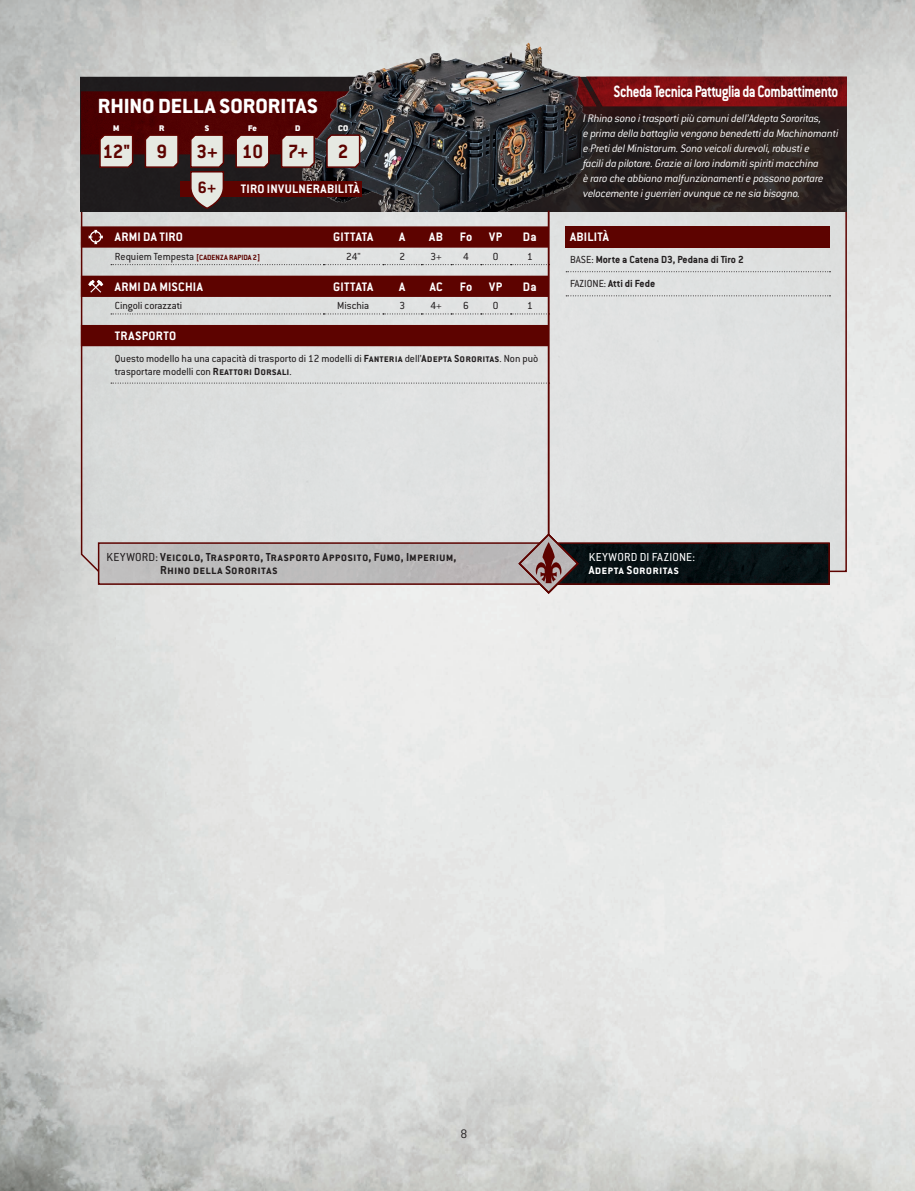
<style>
.page{position:relative;width:915px;height:1191px;background:#fff}
.page>*{position:absolute;margin:0;border:0;box-sizing:border-box;transform-origin:0 0}
.t1{font:800 22.5px "Conduit ITC Std";color:#fff}
.t2{font:700 21px "Conduit ITC Std";color:#5d0300}
.t3{font:700 18px "Conduit ITC Std";letter-spacing:-.03em;color:#fff;scale:.82 1}
.t4{font:700 18px "Conduit ITC Std";color:#5d0300}
.t5{font:700 13.5px "Conduit ITC Std";letter-spacing:.02em;color:#fff}
.t6{font:300 13.5px "Conduit ITC Std";color:#231f20}
.t7{font:700 12.75px/13.5px "Conduit ITC Std";letter-spacing:.01em;color:#231f20}
.t8{font:12.75px "Conduit ITC Std";letter-spacing:.02em;color:#fff}
.t9{font:700 12.75px "Conduit ITC Std";letter-spacing:.01em;color:#fff}
.t10{font:italic 300 12px/15px "Conduit ITC Std";letter-spacing:-.02em;color:#fff}
.t11{font:11.25px/12.8px "Conduit ITC Std";color:#231f20}
.t12{font:700 11.25px/24.2px "Conduit ITC Std";letter-spacing:-.005em;color:#231f20}
.t13{font:900 9px "Conduit ITC Std";color:#fff}
.t14{font:700 8.25px "Conduit ITC Std";color:#5d0300}
.s1{font-weight:400;font-size:11.25px;color:#231f20}
.s2{font-weight:700}
.s3{font-weight:400}
</style>
<div class="page">
<img style="left:0;top:0;width:914px;height:1191px">
<div style="left:80px;top:103px;width:767px;height:470px;background:#dfe1e0"></div>
<img style="left:81px;top:77px;width:765px;height:134px">
<img style="left:101px;top:545px;width:725px;height:37px">
<div style="left:98px;top:542px;width:731px;height:43px;border:2px solid #5d0300"></div>
<img style="left:81px;top:91px;width:765px;height:63px">
<img style="left:608px;top:77px;width:238px;height:29px">
<img style="left:293px;top:43px;width:315px;height:169px">
<svg style="left:111px;top:264px;width:436px;height:1px"></svg>
<svg style="left:81px;top:226px;width:466px;height:22px"></svg>
<svg style="left:111px;top:313px;width:436px;height:1px"></svg>
<div style="left:81px;top:276px;width:466px;height:21px;background:#5d0300"></div>
<div style="left:81px;top:325px;width:466px;height:21px;background:#5d0300"></div>
<svg style="left:111px;top:383px;width:436px;height:1px"></svg>
<div style="left:565px;top:226px;width:264px;height:22px;background:#5d0300"></div>
<svg style="left:566px;top:295px;width:264px;height:1px"></svg>
<svg style="left:566px;top:271px;width:264px;height:1px"></svg>
<svg style="left:98px;top:133px;width:36px;height:36px"></svg>
<svg style="left:144px;top:133px;width:35px;height:36px"></svg>
<svg style="left:234px;top:133px;width:36px;height:36px"></svg>
<svg style="left:280px;top:133px;width:35px;height:36px"></svg>
<svg style="left:325px;top:133px;width:36px;height:36px"></svg>
<div style="left:180px;top:182px;width:181px;height:15px;background:#5d0300"></div>
<svg style="left:189px;top:133px;width:36px;height:77px"></svg>
<hr style="left:547px;top:210px;width:2px;height:332px;background:#5d0300">
<svg style="left:517px;top:532px;width:62px;height:63px"></svg>
<h1 class="t1" style="left:98px;top:93px;width:222px">RHINO DELLA SORORITAS</h1>
<p class="t13" style="left:113px;top:123px;width:8px">M</p>
<p class="t13" style="left:159px;top:123px;width:7px">R</p>
<p class="t13" style="left:205px;top:123px;width:6px">S</p>
<p class="t13" style="left:248px;top:123px;width:10px">Fe</p>
<p class="t13" style="left:295px;top:123px;width:7px">D</p>
<p class="t13" style="left:338px;top:123px;width:12px">CO</p>
<h2 class="t2" style="left:102px;top:138px;width:66px">12" 9</h2>
<h2 class="t2" style="left:196px;top:138px;width:113px">3+ 10 7+</h2>
<h2 class="t2" style="left:338px;top:138px;width:12px">2</h2>
<h3 class="t4" style="left:198px;top:176px;width:20px">6+</h3>
<p class="t5" style="left:241px;top:181px;width:120px">TIRO INVULNERABILITÀ</p>
<p class="t5" style="left:115px;top:229px;width:70px">ARMI DA TIRO</p>
<p class="t5" style="left:333px;top:229px;width:41px">GITTATA</p>
<p class="t5" style="left:399px;top:229px;width:8px">A</p>
<p class="t5" style="left:429px;top:229px;width:44px">AB Fo</p>
<p class="t5" style="left:489px;top:229px;width:15px">VP</p>
<p class="t5" style="left:523px;top:229px;width:15px">Da</p>
<p class="t14" style="left:115px;top:252px;width:147px"><span class="s1">Requiem Tempesta</span> [CADENZA RAPIDA 2]</p>
<p class="t11" style="left:346px;top:249px;width:16px">24"</p>
<p class="t11" style="left:399px;top:249px;width:7px">2</p>
<p class="t11" style="left:430px;top:249px;width:13px">3+</p>
<p class="t11" style="left:463px;top:249px;width:7px">4</p>
<p class="t11" style="left:493px;top:249px;width:7px">0</p>
<p class="t11" style="left:527px;top:249px;width:7px">1</p>
<p class="t5" style="left:115px;top:278px;width:89px">ARMI DA MISCHIA</p>
<p class="t5" style="left:333px;top:278px;width:41px">GITTATA</p>
<p class="t5" style="left:399px;top:278px;width:8px">A</p>
<p class="t5" style="left:429px;top:278px;width:14px">AC</p>
<p class="t5" style="left:459px;top:278px;width:14px">Fo</p>
<p class="t5" style="left:489px;top:278px;width:15px">VP</p>
<p class="t5" style="left:523px;top:278px;width:15px">Da</p>
<p class="t11" style="left:115px;top:299px;width:69px">Cingoli corazzati</p>
<p class="t11" style="left:337px;top:299px;width:33px">Mischia</p>
<p class="t11" style="left:399px;top:299px;width:7px">3</p>
<p class="t11" style="left:430px;top:299px;width:13px">4+</p>
<p class="t11" style="left:463px;top:299px;width:7px">6</p>
<p class="t11" style="left:493px;top:299px;width:7px">0</p>
<p class="t11" style="left:527px;top:299px;width:7px">1</p>
<p class="t5" style="left:115px;top:327px;width:63px">TRASPORTO</p>
<p class="t11" style="left:115px;top:351px;width:425px">Questo modello ha una capacità di trasporto di 12 modelli di <span class="s2">Fanteria</span> dell’<span class="s2">Adepta Sororitas</span>. Non può trasportare modelli con <span class="s2">Reattori Dorsali</span>.</p>
<h3 class="t3" style="left:613px;top:81px;width:276px">Scheda Tecnica Pattuglia da Combattimento</h3>
<p class="t10" style="left:583px;top:111px;width:257px">I Rhino sono i trasporti più comuni dell’Adepta Sororitas,<br>e prima della battaglia vengono benedetti da Machinomanti e Preti del Ministorum. Sono veicoli durevoli, robusti e<br>facili da pilotare. Grazie ai loro indomiti spiriti macchina<br>è raro che abbiano malfunzionamenti e possono portare velocemente i guerrieri ovunque ce ne sia bisogno.</p>
<p class="t5" style="left:570px;top:229px;width:40px">ABILITÀ</p>
<p class="t12" style="left:570px;top:247px;width:175px"><span class="s3">BASE:</span> Morte a Catena D3, Pedana di Tiro 2<br><span class="s3">FAZIONE:</span> Atti di Fede</p>
<p class="t7" style="left:160px;top:550px;width:298px;text-indent:-54px"><span class="s3">KEYWORD:</span> Veicolo, Trasporto, Trasporto Apposito, Fumo, Imperium,<br>Rhino della Sororitas</p>
<p class="t8" style="left:588px;top:549px;width:108px">KEYWORD DI FAZIONE:</p>
<p class="t9" style="left:588px;top:562px;width:92px">Adepta Sororitas</p>
<p class="t6" style="left:460px;top:1126px;width:8px">8</p>
</div>
